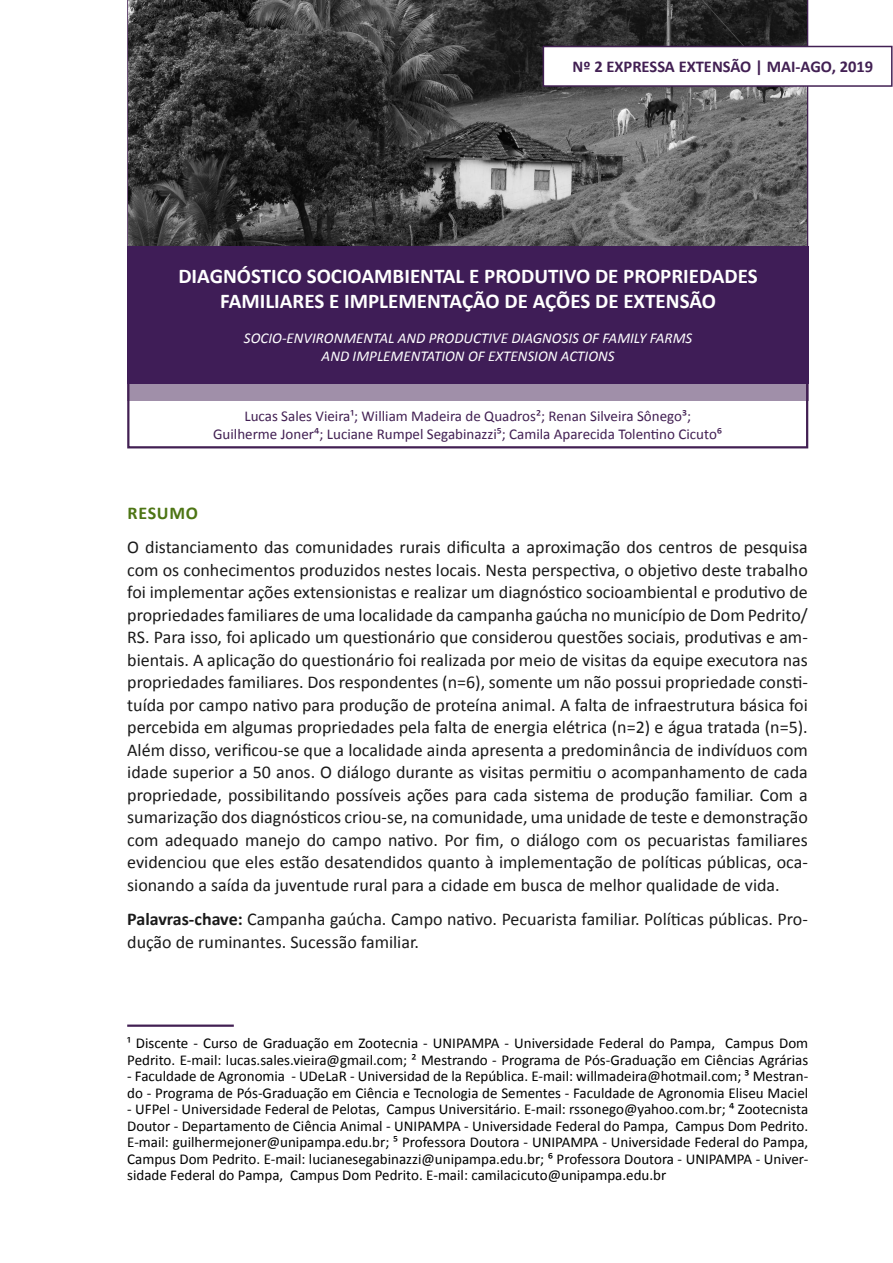
<style>
.page{position:relative;width:893px;height:1263px;background:#fff}
.page>*{position:absolute;margin:0;border:0;box-sizing:border-box;transform-origin:0 0}
.nome_art{font:700 21px/25.2px "Calibri";color:#fff;text-align:center}
.texto{font:18px/22.5px "Calibri";color:#1a1a1a;text-align:justify}
.subtitulo{font:700 18px "Calibri";letter-spacing:.04em;color:#4d7514}
.t1{font:700 16.5px "Calibri";color:#422053}
.rodapé{font:15px/16.5px "Calibri";color:#000}
.autores{font:15px "Calibri";color:#422053}
.nome_art_ing{font:italic 15px "Calibri";color:#fff}
.s1{font-weight:700}
</style>
<div class="page">
<img style="left:128px;top:0;width:679px;height:246px">
<div style="left:127px;top:363px;width:681px;height:38px;background:#a08fa9"></div>
<div style="left:127px;top:246px;width:681px;height:138px;background:#3f1d57"></div>
<div style="left:543px;top:46px;width:349px;height:40px;background:#fff"></div>
<div style="left:543px;top:46px;width:349px;height:41px;border:2px solid #422053"></div>
<hr style="left:127px;top:1024px;width:107px;height:3px;background:#422053">
<p class="t1" style="left:573px;top:56px;width:302px">Nº 2 EXPRESSA EXTENSÃO | MAI-AGO, 2019</p>
<p class="nome_art" style="left:178px;top:264px;width:581px">DIAGNÓSTICO SOCIOAMBIENTAL E PRODUTIVO DE PROPRIEDADES<br>FAMILIARES E IMPLEMENTAÇÃO DE AÇÕES DE EXTENSÃO</p>
<p class="nome_art_ing" style="left:244px;top:328px;width:450px">SOCIO-ENVIRONMENTAL AND PRODUCTIVE DIAGNOSIS OF FAMILY FARMS</p>
<p class="nome_art_ing" style="left:322px;top:346px;width:294px">AND IMPLEMENTATION OF EXTENSION ACTIONS</p>
<p class="autores" style="left:244px;top:406px;width:448px">Lucas Sales Vieira¹; William Madeira de Quadros²; Renan Silveira Sônego³;</p>
<p class="autores" style="left:213px;top:424px;width:511px">Guilherme Joner⁴; Luciane Rumpel Segabinazzi⁵; Camila Aparecida Tolentino Cicuto⁶</p>
<p class="subtitulo" style="left:128px;top:501px;width:72px">RESUMO</p>
<p class="texto" style="left:127px;top:536px;width:682px">O distanciamento das comunidades rurais dificulta a aproximação dos centros de pesquisa com os conhecimentos produzidos nestes locais. Nesta perspectiva, o objetivo deste trabalho foi implementar ações extensionistas e realizar um diagnóstico socioambiental e produtivo de propriedades familiares de uma localidade da campanha gaúcha no município de Dom Pedrito/ RS. Para isso, foi aplicado um questionário que considerou questões sociais, produtivas e am&shy;bientais. A aplicação do questionário foi realizada por meio de visitas da equipe executora nas propriedades familiares. Dos respondentes (n=6), somente um não possui propriedade consti&shy;tuída por campo nativo para produção de proteína animal. A falta de infraestrutura básica foi percebida em algumas propriedades pela falta de energia elétrica (n=2) e água tratada (n=5).<br>Além disso, verificou-se que a localidade ainda apresenta a predominância de indivíduos com idade superior a 50 anos. O diálogo durante as visitas permitiu o acompanhamento de cada propriedade, possibilitando possíveis ações para cada sistema de produção familiar. Com a sumarização dos diagnósticos criou-se, na comunidade, uma unidade de teste e demonstração com adequado manejo do campo nativo. Por fim, o diálogo com os pecuaristas familiares evidenciou que eles estão desatendidos quanto à implementação de políticas públicas, oca&shy;sionando a saída da juventude rural para a cidade em busca de melhor qualidade de vida.</p>
<p class="texto" style="left:127px;top:908px;width:682px"><span class="s1">Palavras-chave:</span> Campanha gaúcha. Campo nativo. Pecuarista familiar. Políticas públicas. Pro&shy;dução de ruminantes. Sucessão familiar.</p>
<p class="rodapé" style="left:127px;top:1035px;width:682px">¹ Discente - Curso de Graduação em Zootecnia - UNIPAMPA - Universidade Federal do Pampa, Campus Dom<br>Pedrito. E-mail: lucas.sales.vieira@gmail.com; ² Mestrando - Programa de Pós-Graduação em Ciências Agrárias</p>
<p class="rodapé" style="left:127px;top:1068px;width:682px">- Faculdade de Agronomia - UDeLaR - Universidad de la República. E-mail: willmadeira@hotmail.com; ³ Mestran&shy;do - Programa de Pós-Graduação em Ciência e Tecnologia de Sementes - Faculdade de Agronomia Eliseu Maciel</p>
<p class="rodapé" style="left:127px;top:1101px;width:683px;text-align:justify">- UFPel - Universidade Federal de Pelotas, Campus Universitário. E-mail: rssonego@yahoo.com.br; ⁴ Zootecnista Doutor - Departamento de Ciência Animal - UNIPAMPA - Universidade Federal do Pampa, Campus Dom Pedrito.<br>E-mail: guilhermejoner@unipampa.edu.br; ⁵ Professora Doutora - UNIPAMPA - Universidade Federal do Pampa, Campus Dom Pedrito. E-mail: lucianesegabinazzi@unipampa.edu.br; ⁶ Professora Doutora - UNIPAMPA - Univer&shy;sidade Federal do Pampa, Campus Dom Pedrito. E-mail: camilacicuto@unipampa.edu.br</p>
</div>
